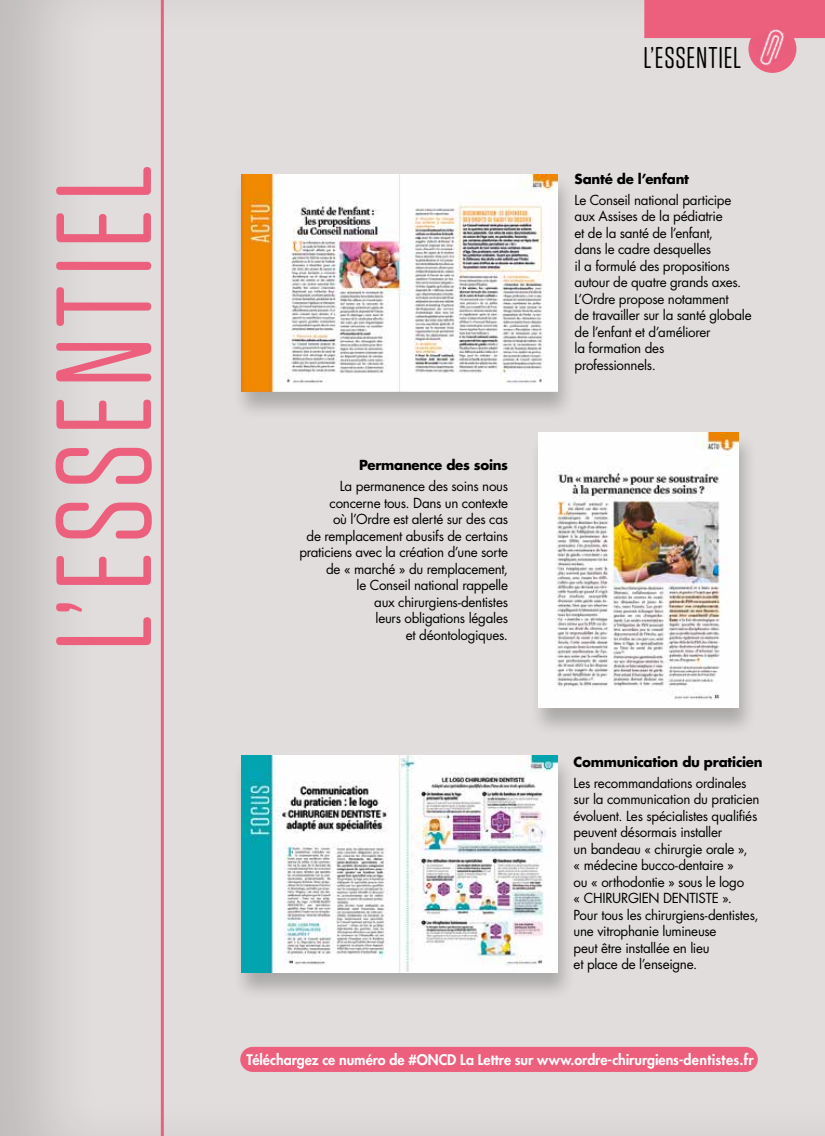
<style>
.page{position:relative;width:825px;height:1136px;background:#fff}
.page>*{position:absolute;margin:0;border:0;box-sizing:border-box;transform-origin:0 0}
.t1{font:135px "Tungsten Rounded";letter-spacing:.06em;color:#ec607e}
.t2{font:30px "Tungsten Rounded";letter-spacing:.025em;color:#000}
.t3{font:800 14.25px "Futura Std";letter-spacing:-.005em;color:#fff}
.t4{font:13.5px/16.5px "Futura Std";letter-spacing:-.02em;color:#000}
.t5{font:700 13.5px "Futura Std";letter-spacing:-.02em;color:#000}
</style>
<div class="page">
<div style="left:0;top:0;width:825px;height:1135px;background:#000;opacity:.15"></div>
<div style="left:644px;top:0;width:181px;height:38px;background:#ec607e"></div>
<hr style="left:161px;top:0;width:3px;height:1135px;background:#ec607e">
<div style="left:240px;top:1046px;width:518px;height:25px;background:#ec607e;border-radius:13px"></div>
<div style="left:748px;top:25px;width:48px;height:48px;background:#ec607e;border-radius:50%"></div>
<img style="left:750px;top:29px;width:43px;height:39px">
<div style="left:232px;top:174px;width:344px;height:246px;background:#000;opacity:.23"></div>
<img style="left:242px;top:175px;width:315px;height:216px">
<div style="left:232px;top:755px;width:344px;height:245px;background:#000;opacity:.23"></div>
<img style="left:242px;top:755px;width:315px;height:217px">
<div style="left:529px;top:432px;width:228px;height:304px;background:#000;opacity:.23"></div>
<img style="left:538px;top:432px;width:200px;height:276px">
<h1 class="t1" style="left:34px;top:651px;width:487px;rotate:-90deg">L’ESSENTIEL</h1>
<h2 class="t2" style="left:643px;top:42px;width:99px">L’ESSENTIEL</h2>
<p class="t5" style="left:359px;top:456px;width:150px">Permanence des soins</p>
<p class="t4" style="left:299px;top:478px;width:210px;text-align:right">La permanence des soins nous concerne tous. Dans un contexte<br>où l’Ordre est alerté sur des cas<br>de remplacement abusifs de certains praticiens avec la création d’une sorte de « marché » du remplacement,<br>le Conseil national rappelle<br>aux chirurgiens-dentistes<br>leurs obligations légales<br>et déontologiques.</p>
<p class="t5" style="left:575px;top:170px;width:116px">Santé de l’enfant</p>
<p class="t4" style="left:575px;top:192px;width:179px">Le Conseil national participe aux Assises de la pédiatrie<br>et de la santé de l’enfant,<br>dans le cadre desquelles<br>il a formulé des propositions autour de quatre grands axes.<br>L’Ordre propose notamment<br>de travailler sur la santé globale de l’enfant et d’améliorer<br>la formation des<br>professionnels.</p>
<p class="t5" style="left:574px;top:752px;width:191px">Communication du praticien</p>
<p class="t4" style="left:574px;top:774px;width:187px">Les recommandations ordinales sur la communication du praticien évoluent. Les spécialistes qualifiés peuvent désormais installer<br>un bandeau « chirurgie orale »,<br>« médecine bucco-dentaire »<br>ou « orthodontie » sous le logo<br>« CHIRURGIEN DENTISTE ».<br>Pour tous les chirurgiens-dentistes, une vitrophanie lumineuse<br>peut être installée en lieu<br>et place de l’enseigne.</p>
<p class="t3" style="left:247px;top:1050px;width:509px">Téléchargez ce numéro de #ONCD La Lettre sur www.ordre-chirurgiens-dentistes.fr</p>
</div>
